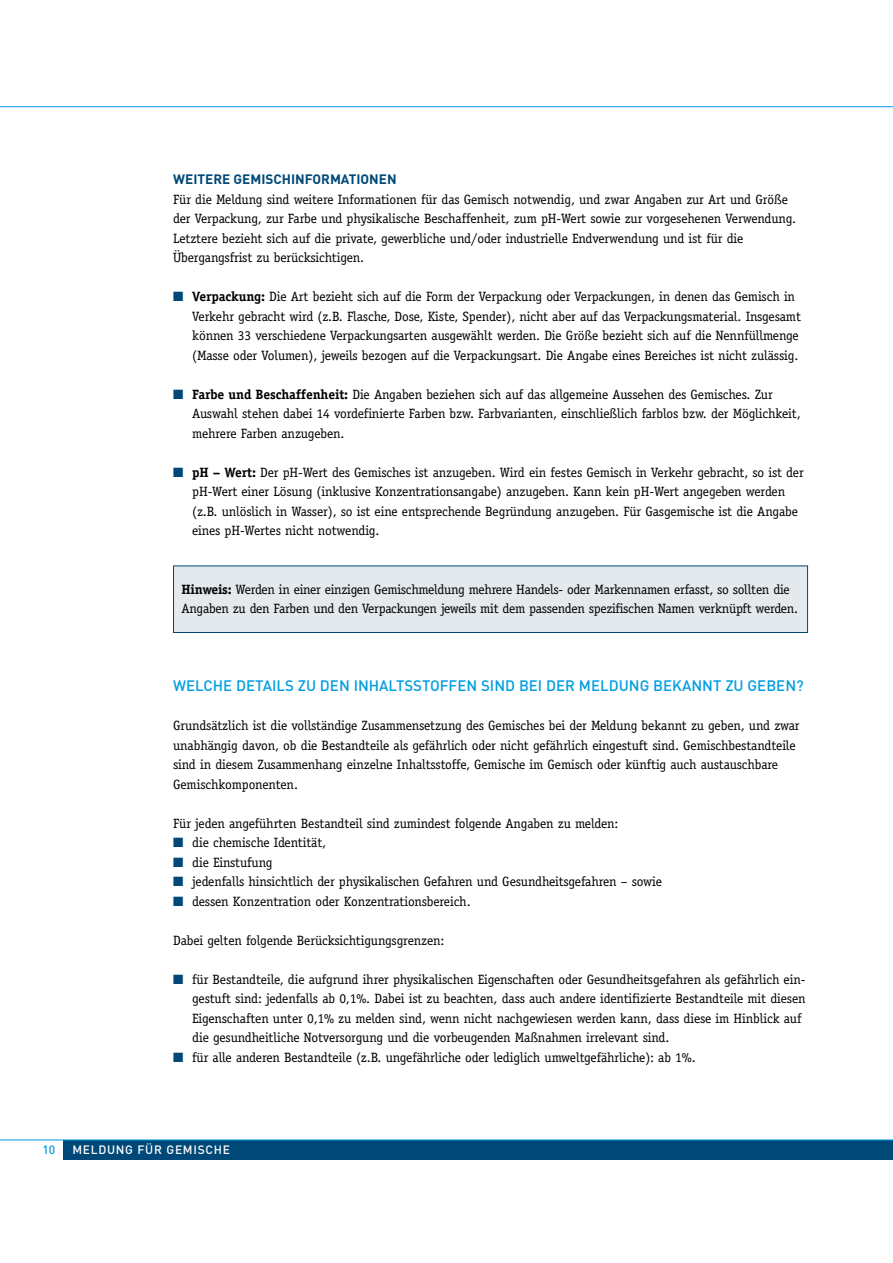
<style>
.page{position:relative;width:893px;height:1263px;background:#fff}
.page>*{position:absolute;margin:0;border:0;box-sizing:border-box;transform-origin:0 0}
.t1{font:500 15px "DIN Pro";color:#009ee0}
.t2{font:13.5px/19.5px "Officina Serif";letter-spacing:-.01em;color:#000}
.t3{font:700 13.5px "DIN Pro";color:#004877}
.t4{font:500 12px "DIN Pro";color:#fff}
.t5{font:500 12px "DIN Pro";color:#009ee0}
.s1{color:#004877}
.s2{font-weight:700}
</style>
<div class="page">
<div style="left:173px;top:565px;width:635px;height:68px;background:#e3e9ec;border:1px solid #004877"></div>
<div style="left:64px;top:1140px;width:829px;height:20px;background:#004877"></div>
<hr style="left:0;top:1139px;width:893px;height:1px;background:#009ee0">
<hr style="left:0;top:106px;width:893px;height:1px;background:#009ee0">
<p class="t3" style="left:173px;top:170px;width:225px">WEITERE GEM ISCHINFORMATIONEN</p>
<p class="t2" style="left:173px;top:190px;width:625px">Für die Meldung sind weitere Informationen für das Gemisch notwendig, und zwar Angaben zur Art und Größe der Verpackung, zur Farbe und physikalische Beschaffenheit, zum pH-Wert sowie zur vorgesehenen Verwendung.<br>Letztere bezieht sich auf die private, gewerbliche und/oder industrielle Endverwendung und ist für die Übergangsfrist zu berücksichtigen.</p>
<p class="t2" style="left:192px;top:287px;width:610px;text-indent:-19px"><span class="s1">■</span> <span class="s2">Verpackung:</span> Die Art bezieht sich auf die Form der Verpackung oder Verpackungen, in denen das Gemisch in Verkehr gebracht wird (z.B. Flasche, Dose, Kiste, Spender), nicht aber auf das Verpackungsmaterial. Insgesamt können 33 verschiedene Verpackungsarten ausgewählt werden. Die Größe bezieht sich auf die Nennfüllmenge (Masse oder Volumen), jeweils bezogen auf die Verpackungsart. Die Angabe eines Bereiches ist nicht zulässig.</p>
<p class="t2" style="left:192px;top:384px;width:610px;text-indent:-19px"><span class="s1">■</span> <span class="s2">Farbe und Beschaffenheit:</span> Die Angaben beziehen sich auf das allgemeine Aussehen des Gemisches. Zur<br>Auswahl stehen dabei 14 vordefinierte Farben bzw. Farbvarianten, einschließlich farblos bzw. der Möglichkeit, mehrere Farben anzugeben.</p>
<p class="t2" style="left:192px;top:462px;width:613px;text-indent:-19px"><span class="s1">■</span> <span class="s2">pH – Wert:</span> Der pH-Wert des Gemisches ist anzugeben. Wird ein festes Gemisch in Verkehr gebracht, so ist der pH-Wert einer Lösung (inklusive Konzentrationsangabe) anzugeben. Kann kein pH-Wert angegeben werden (z.B. unlöslich in Wasser), so ist eine entsprechende Begründung anzugeben. Für Gasgemische ist die Angabe eines pH-Wertes nicht notwendig.</p>
<p class="t2" style="left:182px;top:579px;width:618px"><span class="s2">Hinweis:</span> Werden in einer einzigen Gemischmeldung mehrere Handels- oder Markennamen erfasst, so sollten die<br>Angaben zu den Farben und den Verpackungen jeweils mit dem passenden spezifischen Namen verknüpft werden.</p>
<p class="t1" style="left:173px;top:676px;width:632px">WELCH E DETAILS ZU DEN I NHALTSSTOFFEN SIND BEI DER M ELDUNG BEKANNT ZU GEBEN?</p>
<p class="t2" style="left:173px;top:716px;width:628px">Grundsätzlich ist die vollständige Zusammensetzung des Gemisches bei der Meldung bekannt zu geben, und zwar unabhängig davon, ob die Bestandteile als gefährlich oder nicht gefährlich eingestuft sind. Gemischbestandteile sind in diesem Zusammenhang einzelne Inhaltsstoffe, Gemische im Gemisch oder künftig auch austauschbare Gemischkomponenten.</p>
<p class="t2" style="left:173px;top:813px;width:447px">Für jeden angeführten Bestandteil sind zumindest folgende Angaben zu melden:</p>
<p class="t2" style="left:173px;top:833px;width:155px"><span class="s1">■</span> die chemische Identität,</p>
<p class="t2" style="left:173px;top:852px;width:101px"><span class="s1">■</span> die Einstufung</p>
<p class="t2" style="left:173px;top:872px;width:490px"><span class="s1">■</span> jedenfalls hinsichtlich der physikalischen Gefahren und Gesundheitsgefahren – sowie</p>
<p class="t2" style="left:173px;top:891px;width:299px"><span class="s1">■</span> dessen Konzentration oder Konzentrationsbereich.</p>
<p class="t2" style="left:173px;top:930px;width:273px">Dabei gelten folgende Berücksichtigungsgrenzen:</p>
<p class="t2" style="left:192px;top:969px;width:615px;text-indent:-19px"><span class="s1">■</span> für Bestandteile, die aufgrund ihrer physikalischen Eigenschaften oder Gesundheitsgefahren als gefährlich ein&shy;gestuft sind: jedenfalls ab 0,1%. Dabei ist zu beachten, dass auch andere identifizierte Bestandteile mit diesen Eigenschaften unter 0,1% zu melden sind, wenn nicht nachgewiesen werden kann, dass diese im Hinblick auf die gesundheitliche Notversorgung und die vorbeugenden Maßnahmen irrelevant sind.</p>
<p class="t2" style="left:173px;top:1047px;width:524px"><span class="s1">■</span> für alle anderen Bestandteile (z.B. ungefährliche oder lediglich umweltgefährliche): ab 1%.</p>
<p class="t5" style="left:42px;top:1141px;width:14px">10</p>
<p class="t4" style="left:72px;top:1141px;width:10px">MELDUNG</p>
<p class="t4" style="left:138px;top:1141px;width:38px">FÜR GEMIS</p>
<p class="t4" style="left:205px;top:1141px;width:24px">CHE</p>
</div>
